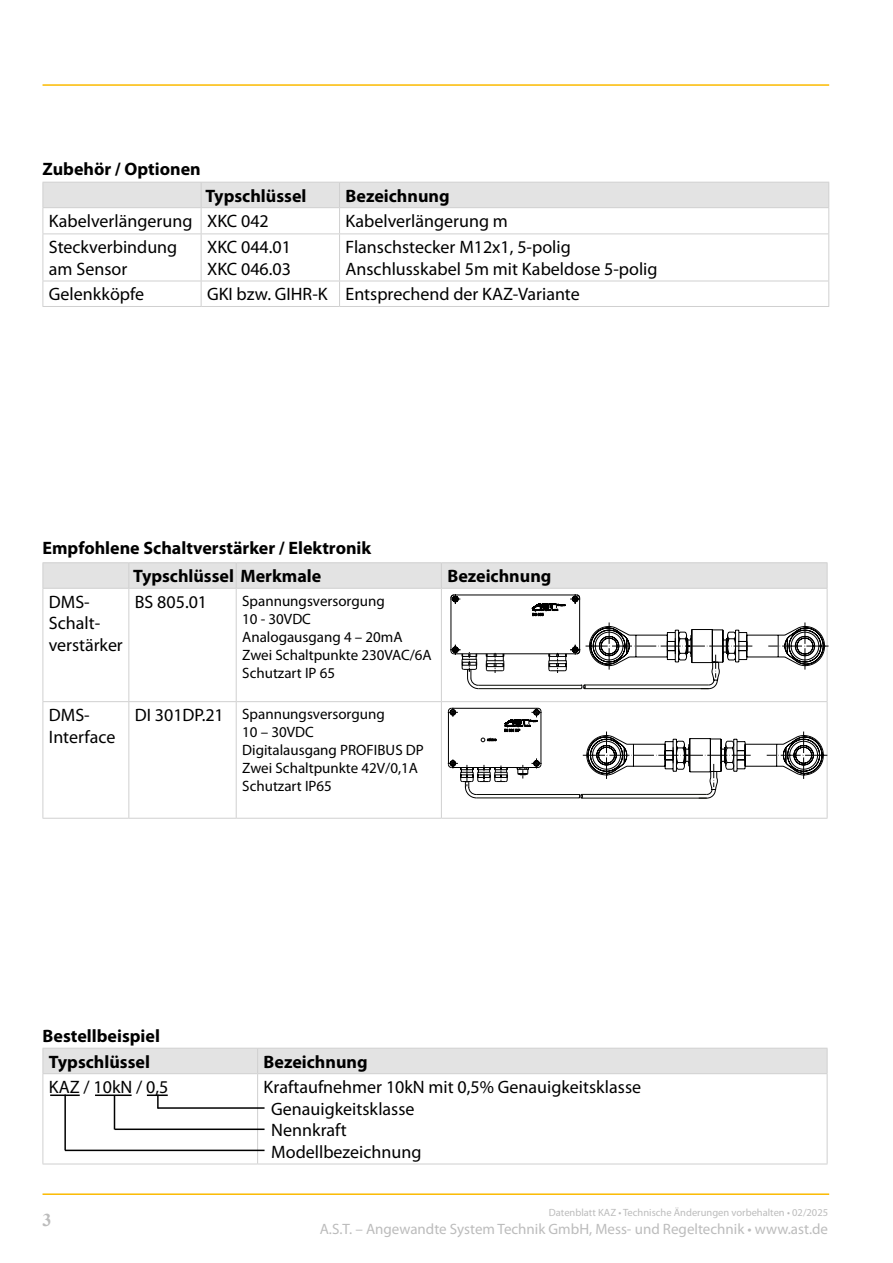
<style>
.page{position:relative;width:893px;height:1263px;background:#fff}
.page>*{position:absolute;margin:0;border:0;box-sizing:border-box;transform-origin:0 0}
.t1{font:18px/21.6px "Myriad Pro";color:#000}
.t2{font:700 18px "Myriad Pro";color:#000}
.t3{font:700 18px "Times New Roman";color:#bcbcbc}
.t4{font:15px/18px "Myriad Pro";color:#000}
.t5{font:15px "Myriad Pro";color:#bcbcbc}
.t6{font:10.5px "Myriad Pro";color:#bcbcbc}
.t7{font:3.45px "Arial";color:#000}
.t8{font:3.3px "Arial";color:#000}
.t9{font:2.4px "Arial";color:#000}
.t10{font:2.1px "Arial";letter-spacing:-.045em;color:#000}
.t11{font:2.1px "Avant Garde IT Cby BT";letter-spacing:-.045em;color:#000}
.s1{font-size:18px}
</style>
<div class="page">
<div style="left:43px;top:1048px;width:785px;height:26px;background:#e3e3e3"></div>
<hr style="left:43px;top:1073px;width:215px;height:1px;background:#d0d0d0">
<hr style="left:43px;top:1074px;width:1px;height:89px;background:#d0d0d0">
<hr style="left:258px;top:1073px;width:569px;height:1px;background:#d0d0d0">
<hr style="left:257px;top:1074px;width:1px;height:89px;background:#d0d0d0">
<hr style="left:827px;top:1074px;width:1px;height:89px;background:#d0d0d0">
<hr style="left:43px;top:1163px;width:215px;height:1px;background:#d0d0d0">
<hr style="left:258px;top:1163px;width:569px;height:1px;background:#d0d0d0">
<hr style="left:95px;top:1094px;width:37px;height:2px;background:#000">
<hr style="left:147px;top:1094px;width:21px;height:2px;background:#000">
<hr style="left:50px;top:1094px;width:30px;height:2px;background:#000">
<hr style="left:64px;top:1094px;width:2px;height:56px;background:#000">
<hr style="left:114px;top:1095px;width:1px;height:34px;background:#000">
<svg style="left:157px;top:1094px;width:2px;height:14px"></svg>
<hr style="left:158px;top:1107px;width:107px;height:2px;background:#000">
<hr style="left:115px;top:1128px;width:150px;height:2px;background:#000">
<hr style="left:65px;top:1149px;width:200px;height:2px;background:#000">
<svg style="left:43px;top:182px;width:786px;height:51px"></svg>
<hr style="left:43px;top:233px;width:158px;height:1px;background:#d0d0d0">
<hr style="left:43px;top:234px;width:1px;height:47px;background:#d0d0d0">
<hr style="left:201px;top:233px;width:139px;height:1px;background:#d0d0d0">
<hr style="left:201px;top:234px;width:1px;height:47px;background:#d0d0d0">
<hr style="left:340px;top:233px;width:489px;height:1px;background:#d0d0d0">
<hr style="left:339px;top:234px;width:1px;height:47px;background:#d0d0d0">
<hr style="left:828px;top:234px;width:1px;height:47px;background:#d0d0d0">
<hr style="left:43px;top:281px;width:158px;height:1px;background:#d0d0d0">
<svg style="left:43px;top:281px;width:1px;height:25px"></svg>
<hr style="left:201px;top:281px;width:139px;height:1px;background:#d0d0d0">
<svg style="left:201px;top:281px;width:1px;height:25px"></svg>
<hr style="left:340px;top:281px;width:489px;height:1px;background:#d0d0d0">
<svg style="left:339px;top:282px;width:1px;height:24px"></svg>
<svg style="left:828px;top:281px;width:1px;height:25px"></svg>
<hr style="left:43px;top:306px;width:158px;height:1px;background:#d0d0d0">
<hr style="left:201px;top:306px;width:139px;height:1px;background:#d0d0d0">
<hr style="left:340px;top:306px;width:489px;height:1px;background:#d0d0d0">
<hr style="left:43px;top:562px;width:86px;height:1px;background:#d0d0d0">
<hr style="left:129px;top:562px;width:107px;height:1px;background:#d0d0d0">
<hr style="left:236px;top:562px;width:205px;height:1px;background:#d0d0d0">
<hr style="left:441px;top:562px;width:386px;height:1px;background:#d0d0d0">
<hr style="left:43px;top:589px;width:1px;height:112px;background:#d0d0d0">
<hr style="left:128px;top:589px;width:1px;height:112px;background:#d0d0d0">
<hr style="left:236px;top:589px;width:1px;height:112px;background:#d0d0d0">
<hr style="left:441px;top:589px;width:1px;height:112px;background:#d0d0d0">
<hr style="left:827px;top:589px;width:1px;height:112px;background:#d0d0d0">
<hr style="left:43px;top:701px;width:86px;height:1px;background:#d0d0d0">
<hr style="left:43px;top:702px;width:1px;height:116px;background:#d0d0d0">
<hr style="left:129px;top:701px;width:107px;height:1px;background:#d0d0d0">
<hr style="left:128px;top:702px;width:1px;height:116px;background:#d0d0d0">
<hr style="left:236px;top:701px;width:205px;height:1px;background:#d0d0d0">
<hr style="left:236px;top:702px;width:1px;height:116px;background:#d0d0d0">
<hr style="left:441px;top:701px;width:386px;height:1px;background:#d0d0d0">
<hr style="left:441px;top:702px;width:1px;height:116px;background:#d0d0d0">
<hr style="left:827px;top:702px;width:1px;height:116px;background:#d0d0d0">
<hr style="left:43px;top:818px;width:86px;height:1px;background:#d0d0d0">
<hr style="left:129px;top:818px;width:107px;height:1px;background:#d0d0d0">
<hr style="left:236px;top:818px;width:205px;height:1px;background:#d0d0d0">
<hr style="left:441px;top:818px;width:386px;height:1px;background:#d0d0d0">
<svg style="left:579px;top:731px;width:248px;height:68px"></svg>
<hr style="left:476px;top:797px;width:103px;height:1px;background:#0a0c06">
<hr style="left:476px;top:794px;width:104px;height:1px;background:#0a0c06">
<svg style="left:447px;top:708px;width:95px;height:91px"></svg>
<svg style="left:43px;top:563px;width:785px;height:127px"></svg>
<hr style="left:43px;top:84px;width:786px;height:2px;background:#fbba00">
<hr style="left:43px;top:1193px;width:786px;height:2px;background:#fbba00">
<p class="t2" style="left:43px;top:157px;width:160px">Zubehör / Optionen</p>
<p class="t2" style="left:205px;top:184px;width:103px">Typschlüssel</p>
<p class="t2" style="left:346px;top:184px;width:106px">Bezeichnung</p>
<p class="t1" style="left:49px;top:210px;width:221px">Kabelverlängerung XKC 042</p>
<p class="t1" style="left:346px;top:210px;width:164px">Kabelverlängerung m</p>
<p class="t1" style="left:49px;top:236px;width:130px">Steckverbindung am Sensor</p>
<p class="t1" style="left:207px;top:236px;width:85px">XKC 044.01<br>XKC 046.03</p>
<p class="t1" style="left:346px;top:236px;width:314px">Flanschstecker M12x1, 5-polig<br>Anschlusskabel 5m mit Kabeldose 5-polig</p>
<p class="t1" style="left:49px;top:283px;width:97px">Gelenkköpfe</p>
<p class="t1" style="left:207px;top:283px;width:374px">GKI bzw. GIHR-K Entsprechend der KAZ-Variante</p>
<p class="t2" style="left:43px;top:536px;width:330px">Empfohlene Schaltverstärker / Elektronik</p>
<p class="t2" style="left:133px;top:564px;width:190px">Typschlüssel Merkmale</p>
<p class="t2" style="left:447px;top:564px;width:106px">Bezeichnung</p>
<p class="t1" style="left:49px;top:591px;width:75px">DMS-<br>Schalt&shy;verstärker</p>
<p class="t1" style="left:135px;top:591px;width:74px">BS 805.01</p>
<p class="t4" style="left:242px;top:591px;width:191px">Spannungsversorgung<br>10 - 30VDC<br>Analogausgang 4 – 20mA<br>Zwei Schaltpunkte 230VAC/6A<br>Schutzart IP 65</p>
<p class="t1" style="left:49px;top:704px;width:68px">DMS-<br>Interface</p>
<p class="t4" style="left:242px;top:705px;width:183px;text-indent:-107px"><span class="s1">DI 301DP.21</span> Spannungsversorgung<br>10 – 30VDC<br>Digitalausgang PROFIBUS DP<br>Zwei Schaltpunkte 42V/0,1A<br>Schutzart IP65</p>
<p class="t11" style="left:557px;top:604px;width:10px">Gruppe</p>
<p class="t11" style="left:533px;top:609px;width:27px">Angewandte System Technik</p>
<p class="t8" style="left:532px;top:613px;width:13px">BS 805</p>
<p class="t9" style="left:487px;top:739px;width:10px">STATUS</p>
<p class="t10" style="left:529px;top:720px;width:9px">Gruppe</p>
<p class="t10" style="left:505px;top:725px;width:27px">Angewandte System Technik</p>
<p class="t7" style="left:504px;top:729px;width:17px">DI 301 DP</p>
<p class="t2" style="left:43px;top:1024px;width:119px">Bestellbeispiel</p>
<p class="t2" style="left:49px;top:1050px;width:103px">Typschlüssel</p>
<p class="t2" style="left:264px;top:1050px;width:106px">Bezeichnung</p>
<p class="t1" style="left:49px;top:1076px;width:121px">KAZ / 10kN / 0,5</p>
<p class="t1" style="left:271px;top:1076px;width:371px;text-indent:-8px">Kraftaufnehmer 10kN mit 0,5% Genauigkeitsklasse<br>Genauigkeitsklasse<br>Nennkraft<br>Modellbezeichnung</p>
<p class="t3" style="left:43px;top:1207px;width:10px">3</p>
<p class="t6" style="left:549px;top:1206px;width:281px">Datenblatt KAZ • Technische Änderungen vorbehalten • 02/2025</p>
<p class="t5" style="left:320px;top:1219px;width:510px">A.S.T. – Angewandte System Technik GmbH, Mess- und Regeltechnik • www.ast.de</p>
</div>
